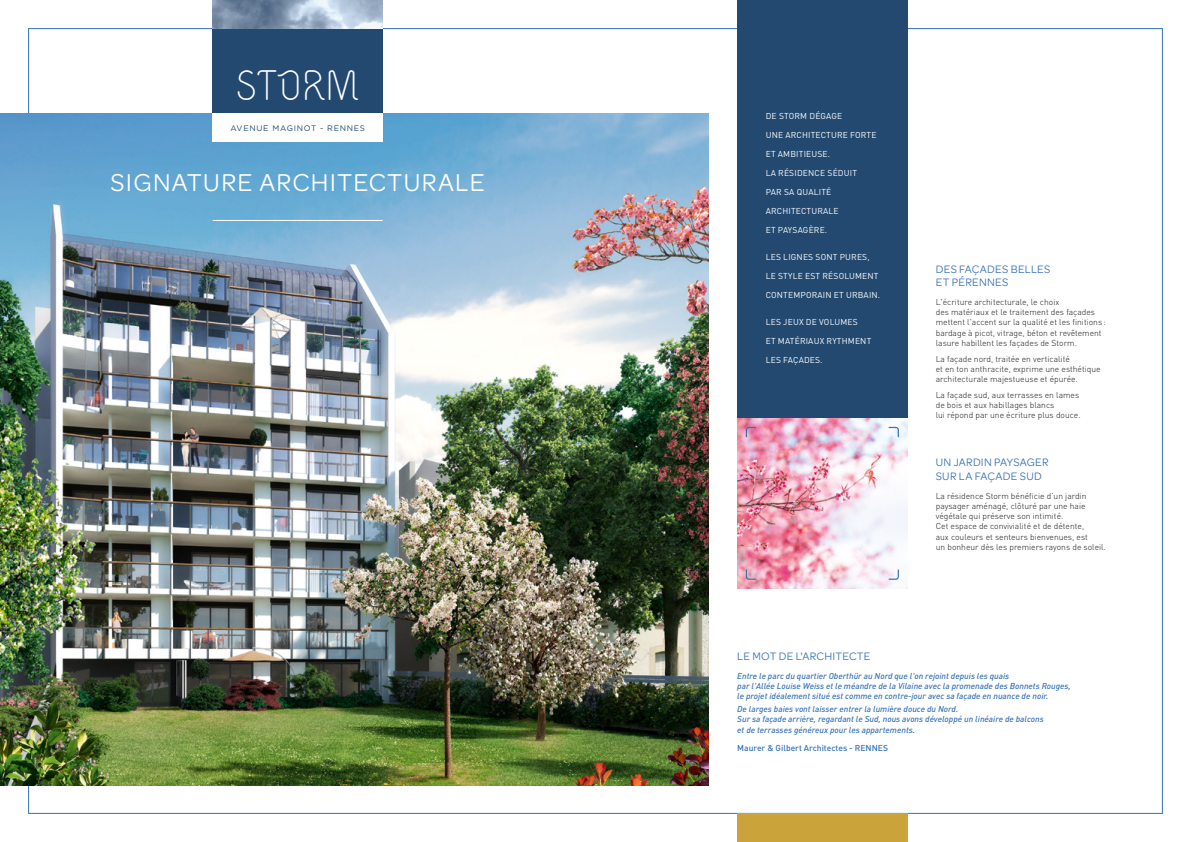
<style>
.page{position:relative;width:1191px;height:842px;background:#fff}
.page>*{position:absolute;margin:0;border:0;box-sizing:border-box;transform-origin:0 0}
.t1{font:48.3px "Vetka";color:#fff}
.t2{font:26px "Omnes";letter-spacing:.05em;color:#fff}
.t3{font:11.5px/13.8px "Omnes";letter-spacing:.025em;color:#3672b9}
.t4{font:300 8.5px/10.2px "DIN Pro";color:#181716}
.t5{font:italic 500 8.5px/10.2px "DIN Pro";color:#3672b9}
.t6{font:8.5px "DIN Pro";letter-spacing:.02em;color:#fff}
.t7{font:500 8.5px "DIN Pro";color:#3672b9}
.t8{font:8px "Gotham";letter-spacing:.09em;color:#234971}
</style>
<div class="page">
<img style="left:0;top:113px;width:709px;height:672px">
<div style="left:213px;top:0;width:170px;height:113px;background:#234971"></div>
<div style="left:737px;top:0;width:170px;height:418px;background:#234971"></div>
<img style="left:737px;top:418px;width:170px;height:170px">
<div style="left:213px;top:113px;width:170px;height:29px;background:#fff"></div>
<svg style="left:746px;top:569px;width:10px;height:11px"></svg>
<svg style="left:746px;top:427px;width:10px;height:10px"></svg>
<svg style="left:888px;top:569px;width:11px;height:11px"></svg>
<svg style="left:888px;top:427px;width:11px;height:10px"></svg>
<hr style="left:213px;top:220px;width:170px;height:1px;background:#fff">
<img style="left:213px;top:0;width:170px;height:28px">
<div style="left:737px;top:814px;width:170px;height:28px;background:#cba33b"></div>
<p class="t1" style="left:236px;top:62px;width:126px">STORM</p>
<p class="t8" style="left:230px;top:123px;width:136px">AVENUE MAGINOT - RENNES</p>
<p class="t2" style="left:111px;top:168px;width:376px">SIGNATURE ARCHITECTURALE</p>
<p class="t6" style="left:765px;top:110px;width:78px">DE STORM DÉGAGE</p>
<p class="t6" style="left:765px;top:129px;width:112px">UNE ARCHITECTURE FORTE</p>
<p class="t6" style="left:765px;top:147px;width:66px">ET AMBITIEUSE.</p>
<p class="t6" style="left:765px;top:166px;width:93px">LA RÉSIDENCE SÉDUIT</p>
<p class="t6" style="left:765px;top:185px;width:67px">PAR SA QUALITÉ</p>
<p class="t6" style="left:765px;top:204px;width:74px">ARCHITECTURALE</p>
<p class="t6" style="left:765px;top:223px;width:63px">ET PAYSAGÈRE.</p>
<p class="t6" style="left:765px;top:250px;width:105px">LES LIGNES SONT PURES,</p>
<p class="t6" style="left:765px;top:269px;width:114px">LE STYLE EST RÉSOLUMENT</p>
<p class="t6" style="left:765px;top:288px;width:116px">CONTEMPORAIN ET URBAIN.</p>
<p class="t6" style="left:765px;top:316px;width:93px">LES JEUX DE VOLUMES</p>
<p class="t6" style="left:765px;top:335px;width:107px">ET MATÉRIAUX RYTHMENT</p>
<p class="t6" style="left:765px;top:353px;width:58px">LES FAÇADES.</p>
<p class="t3" style="left:935px;top:262px;width:116px">DES FAÇADES BELLES<br>ET PÉRENNES</p>
<p class="t4" style="left:935px;top:296px;width:171px">L'écriture architecturale, le choix<br>des matériaux et le traitement des façades mettent l'accent sur la qualité et les finitions : bardage à picot, vitrage, béton et revêtement lasure habillent les façades de Storm.</p>
<p class="t4" style="left:935px;top:353px;width:166px">La façade nord, traitée en verticalité<br>et en ton anthracite, exprime une esthétique architecturale majestueuse et épurée.</p>
<p class="t4" style="left:935px;top:389px;width:146px">La façade sud, aux terrasses en lames de bois et aux habillages blancs<br>lui répond par une écriture plus douce.</p>
<p class="t3" style="left:935px;top:456px;width:114px">UN JARDIN PAYSAGER<br>SUR LA FAÇADE SUD</p>
<p class="t4" style="left:935px;top:490px;width:172px">La résidence Storm bénéficie d’un jardin paysager aménagé, clôturé par une haie végétale qui préserve son intimité.<br>Cet espace de convivialité et de détente,<br>aux couleurs et senteurs bienvenues, est<br>un bonheur dès les premiers rayons de soleil.</p>
<p class="t3" style="left:737px;top:649px;width:135px">LE MOT DE L'ARCHITECTE</p>
<p class="t5" style="left:737px;top:670px;width:335px">Entre le parc du quartier Oberthür au Nord que l'on rejoint depuis les quais<br>par l'Allée Louise Weiss et le méandre de la Vilaine avec la promenade des Bonnets Rouges, le projet idéalement situé est comme en contre-jour avec sa façade en nuance de noir.</p>
<p class="t5" style="left:737px;top:703px;width:308px">De larges baies vont laisser entrer la lumière douce du Nord.<br>Sur sa façade arrière, regardant le Sud, nous avons développé un linéaire de balcons et de terrasses généreux pour les appartements.</p>
<p class="t7" style="left:737px;top:741px;width:152px">Maurer &amp; Gilbert Architectes - RENNES</p>
</div>
